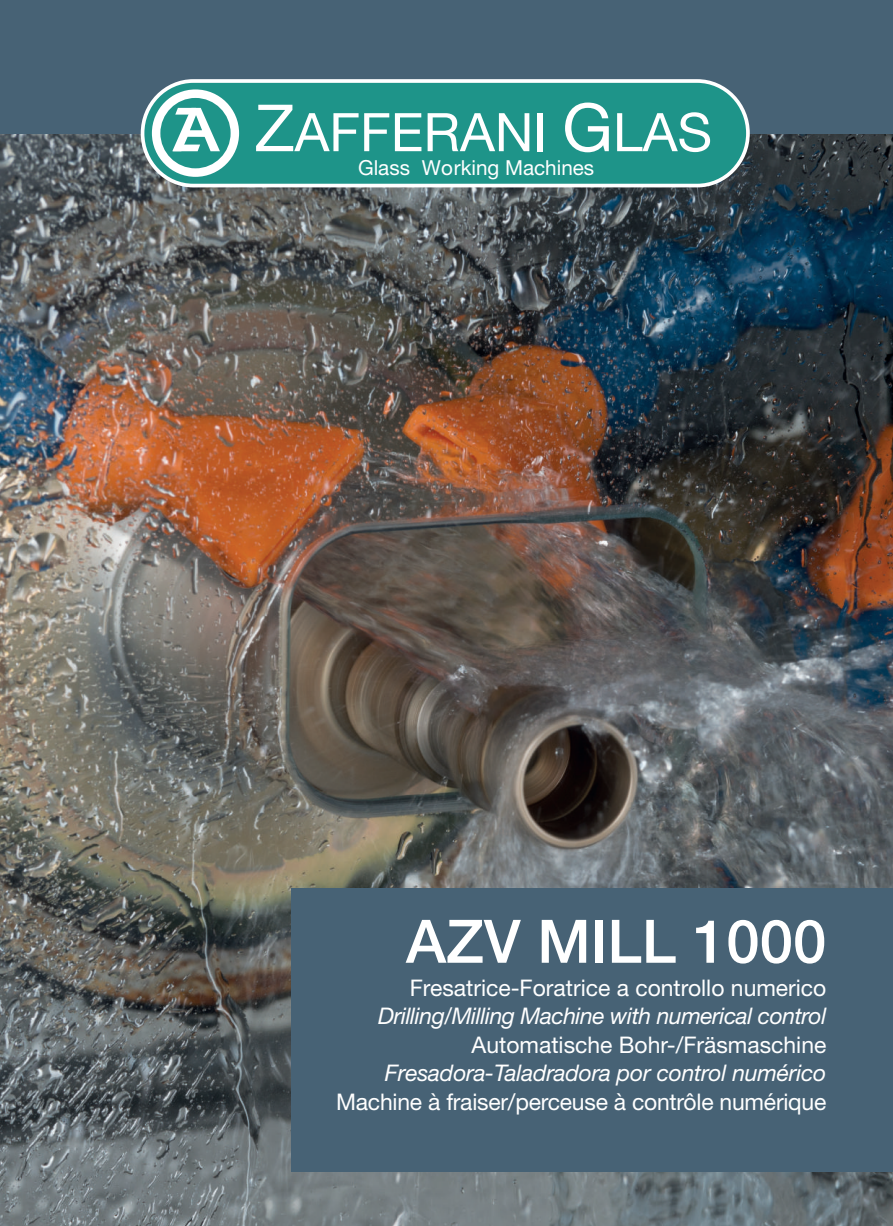
<style>
.page{position:relative;width:893px;height:1226px;background:#fff}
.page>*{position:absolute;margin:0;border:0;box-sizing:border-box;transform-origin:0 0}
.t1{font:500 60px "Helvetica Neue LT Std";color:#fff}
.t2{font:53.25px "Helvetica Neue LT Std";color:#fff}
.t3{font:22.95px "Helvetica Neue LT Std";color:#fff}
.t4{font:italic 22.95px "Helvetica Neue LT Std";letter-spacing:-.02em;color:#fff}
.t5{font:20.7px "Helvetica Neue LT Std";color:#fff}
.s1{font-size:65.1px}
.s2{font-size:66.45px}
</style>
<div class="page">
<img style="left:0;top:133px;width:893px;height:1092px">
<div style="left:291px;top:887px;width:602px;height:284px;background:#476275"></div>
<div style="left:0;top:0;width:893px;height:133px;background:#476275"></div>
<svg style="left:141px;top:79px;width:608px;height:108px;background:#319a90"></svg>
<svg style="left:152px;top:89px;width:87px;height:88px"></svg>
<h2 class="t2" style="left:255px;top:100px;width:459px"><span class="s1">Z</span>AFFERANI <span class="s2">G</span>LAS</h2>
<p class="t5" style="left:358px;top:155px;width:238px">Glass Working Machines</p>
<h1 class="t1" style="left:406px;top:905px;width:422px">AZV MILL 1000</h1>
<p class="t3" style="left:410px;top:973px;width:418px">Fresatrice-Foratrice a controllo numerico</p>
<p class="t4" style="left:378px;top:1002px;width:450px">Drilling/Milling Machine with numerical control</p>
<p class="t3" style="left:471px;top:1030px;width:356px">Automatische Bohr-/Fräsmaschine</p>
<p class="t4" style="left:385px;top:1059px;width:443px">Fresadora-Taladradora por control numérico</p>
<p class="t3" style="left:336px;top:1087px;width:492px">Machine à fraiser/perceuse à contrôle numérique</p>
</div>
